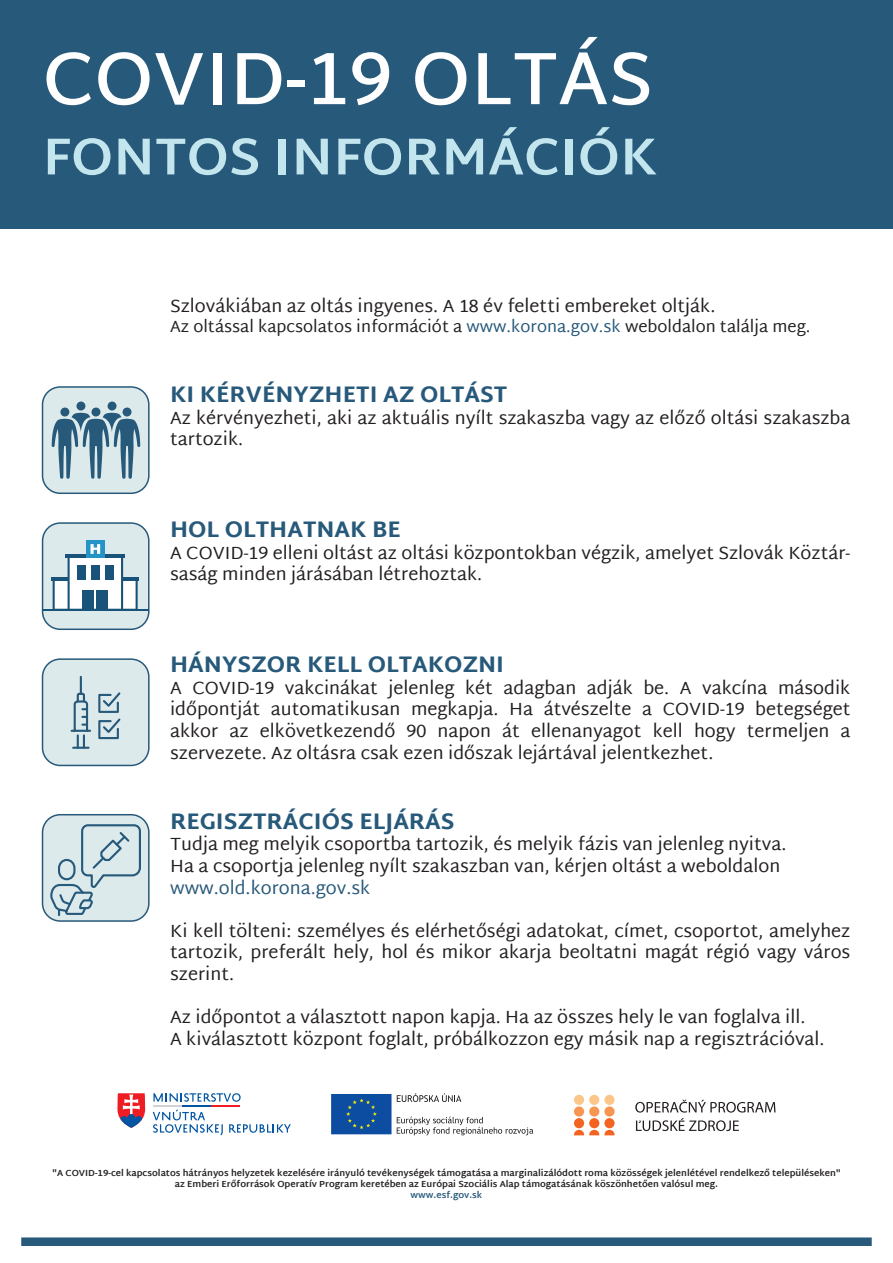
<style>
.page{position:relative;width:893px;height:1263px;background:#fff}
.page>*{position:absolute;margin:0;border:0;box-sizing:border-box;transform-origin:0 0}
.t1{font:600 75px "Martel Sans";color:#fff}
.t2{font:700 52.5px "Martel Sans";color:#c3e5ee}
.t3{font:800 22.5px "Martel Sans";color:#27597a}
.t4{font:18px/21.6px "Martel Sans";color:#231f20}
.t5{font:18px "Martel Sans";color:#27597a}
.t6{font:16.5px "Martel Sans";color:#231f20}
.t7{font:700 9px/10.8px "Martel Sans";color:#231f20;text-align:center}
.t8{font:700 9px "Martel Sans";color:#27597a}
.s1{color:#27597a}
</style>
<div class="page">
<div style="left:0;top:0;width:893px;height:228px;background:#27597a"></div>
<div style="left:43px;top:523px;width:106px;height:106px;background:#ddeaec;border-radius:18px"></div>
<div style="left:42px;top:522px;width:108px;height:108px;border:2px solid #27597a;border-radius:18px"></div>
<hr style="left:51px;top:577px;width:88px;height:4px;background:#195379">
<div style="left:86px;top:540px;width:19px;height:18px;background:#2493c5"></div>
<svg style="left:53px;top:544px;width:85px;height:65px"></svg>
<div style="left:83px;top:590px;width:11px;height:20px;background:#195379"></div>
<div style="left:97px;top:590px;width:11px;height:20px;background:#195379"></div>
<div style="left:77px;top:565px;width:9px;height:15px;background:#195379"></div>
<div style="left:105px;top:565px;width:9px;height:15px;background:#195379"></div>
<div style="left:91px;top:565px;width:9px;height:15px;background:#195379"></div>
<hr style="left:43px;top:609px;width:106px;height:2px;background:#195379">
<div style="left:43px;top:387px;width:106px;height:106px;background:#ddeaec;border-radius:18px"></div>
<div style="left:42px;top:386px;width:108px;height:108px;border:2px solid #27597a;border-radius:18px"></div>
<svg style="left:52px;top:401px;width:88px;height:78px"></svg>
<div style="left:43px;top:659px;width:106px;height:106px;background:#ddeaec;border-radius:18px"></div>
<div style="left:42px;top:658px;width:108px;height:108px;border:2px solid #27597a;border-radius:18px"></div>
<svg style="left:72px;top:677px;width:18px;height:72px"></svg>
<svg style="left:98px;top:692px;width:23px;height:48px"></svg>
<div style="left:43px;top:815px;width:106px;height:106px;background:#ddeaec;border-radius:18px"></div>
<div style="left:42px;top:814px;width:108px;height:108px;border:2px solid #27597a;border-radius:18px"></div>
<svg style="left:50px;top:824px;width:91px;height:92px"></svg>
<div style="left:21px;top:1237px;width:851px;height:9px;background:#27597a"></div>
<svg style="left:331px;top:1094px;width:60px;height:40px;background:#14519c"></svg>
<svg style="left:397px;top:1093px;width:64px;height:9px"></svg>
<svg style="left:397px;top:1116px;width:136px;height:19px"></svg>
<svg style="left:635px;top:1100px;width:140px;height:12px"></svg>
<svg style="left:636px;top:1118px;width:103px;height:13px"></svg>
<div style="left:574px;top:1118px;width:10px;height:10px;background:#f36421;border-radius:50%"></div>
<div style="left:589px;top:1118px;width:10px;height:10px;background:#f36421;border-radius:50%"></div>
<div style="left:604px;top:1118px;width:11px;height:10px;background:#f36421;border-radius:50%"></div>
<div style="left:604px;top:1106px;width:11px;height:10px;background:#f79551;border-radius:50%"></div>
<div style="left:589px;top:1106px;width:10px;height:10px;background:#f79551;border-radius:50%"></div>
<div style="left:574px;top:1106px;width:10px;height:10px;background:#f79551;border-radius:50%"></div>
<div style="left:574px;top:1095px;width:10px;height:10px;background:#fdc689;border-radius:50%"></div>
<div style="left:589px;top:1095px;width:10px;height:10px;background:#fdc689;border-radius:50%"></div>
<div style="left:604px;top:1095px;width:11px;height:10px;background:#fdc689;border-radius:50%"></div>
<svg style="left:574px;top:1130px;width:41px;height:5px"></svg>
<svg style="left:153px;top:1093px;width:138px;height:42px"></svg>
<svg style="left:117px;top:1093px;width:28px;height:35px"></svg>
<h1 class="t1" style="left:43px;top:34px;width:612px">COVID-19 OLTÁS</h1>
<h2 class="t2" style="left:43px;top:126px;width:616px">FONTOS INFORMÁCIÓK</h2>
<p class="t4" style="left:170px;top:295px;width:547px">Szlovákiában az oltás ingyenes. A 18 év feletti embereket oltják.</p>
<p class="t6" style="left:170px;top:316px;width:642px">Az oltással kapcsolatos információt a <span class="s1">www.korona.gov.sk</span> weboldalon találja meg.</p>
<p class="t3" style="left:170px;top:381px;width:339px">KI KÉRVÉNYZHETI AZ OLTÁST</p>
<p class="t4" style="left:170px;top:407px;width:682px">Az kérvényezheti, aki az aktuális nyílt szakaszba vagy az előző oltási szakaszba tartozik.</p>
<p class="t3" style="left:170px;top:516px;width:232px">HOL OLTHATNAK BE</p>
<p class="t4" style="left:170px;top:542px;width:682px">A COVID-19 elleni oltást az oltási központokban végzik, amelyet Szlovák Köztár&shy;saság minden járásában létrehoztak.</p>
<p class="t3" style="left:170px;top:651px;width:335px">HÁNYSZOR KELL OLTAKOZNI</p>
<p class="t4" style="left:170px;top:677px;width:682px;text-align:justify">A COVID-19 vakcinákat jelenleg két adagban adják be. A vakcína második időpontját automatikusan megkapja. Ha átvészelte a COVID-19 betegséget akkor az elkövetkezendő 90 napon át ellenanyagot kell hogy termeljen a szervezete. Az oltásra csak ezen időszak lejártával jelentkezhet.</p>
<p class="t3" style="left:170px;top:808px;width:286px">REGISZTRÁCIÓS ELJÁRÁS</p>
<p class="t4" style="left:170px;top:833px;width:618px">Tudja meg melyik csoportba tartozik, és melyik fázis van jelenleg nyitva.<br>Ha a csoportja jelenleg nyílt szakaszban van, kérjen oltást a weboldalon</p>
<p class="t5" style="left:170px;top:877px;width:202px">www.old.korona.gov.sk</p>
<p class="t4" style="left:170px;top:920px;width:682px;text-align:justify">Ki kell tölteni: személyes és elérhetőségi adatokat, címet, csoportot, amelyhez tartozik, preferált hely, hol és mikor akarja beoltatni magát régió vagy város szerint.</p>
<p class="t4" style="left:170px;top:1006px;width:656px">Az időpontot a választott napon kapja. Ha az összes hely le van foglalva ill.<br>A kiválasztott központ foglalt, próbálkozzon egy másik nap a regisztrációval.</p>
<p class="t7" style="left:52px;top:1167px;width:790px">"A COVID-19-cel kapcsolatos hátrányos helyzetek kezelésére irányuló tevékenységek támogatása a marginalizálódott roma közösségek jelenlétével rendelkező településeken" az Emberi Erőforrások Operatív Program keretében az Európai Szociális Alap támogatásának köszönhetően valósul meg.</p>
<p class="t8" style="left:411px;top:1189px;width:73px">www.esf.gov.sk</p>
</div>
